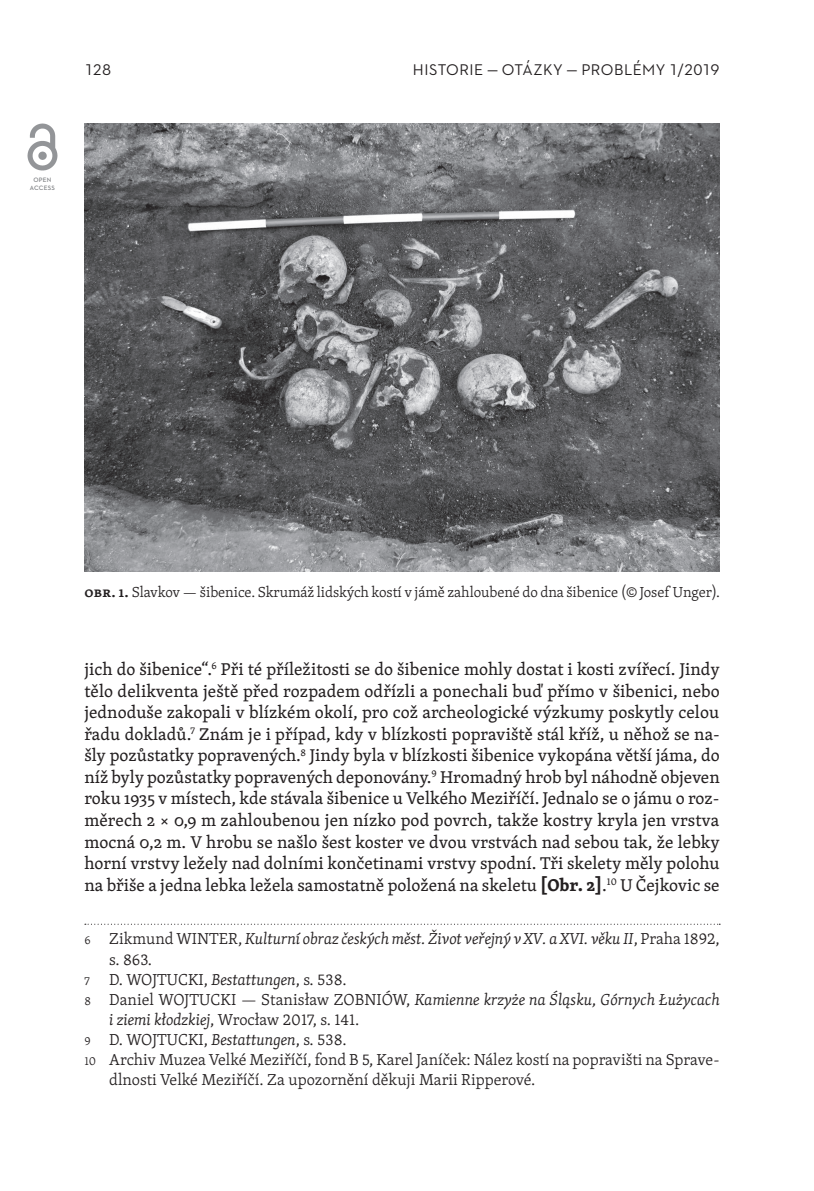
<style>
.page{position:relative;width:814px;height:1191px;background:#fff}
.page>*{position:absolute;margin:0;border:0;box-sizing:border-box;transform-origin:0 0}
.t1{font:17.5px/21.5px "Skolar PE";color:#231f20;text-align:justify}
.t2{font:300 16.28px "Skolar PE";color:#231f20}
.t3{font:italic 300 16.28px "Skolar PE";color:#231f20}
.t4{font:15.75px "Neutraface 2 Text";letter-spacing:.025em;color:#231f20}
.t5{font:300 14.88px "Skolar PE";letter-spacing:-.005em;color:#231f20}
.t6{font:600 6.48px/8.8px "Neutraface 2 Text";letter-spacing:.035em;color:#808285;text-align:center}
.s1{font-weight:600}
.s2{font-weight:700}
.s3{font-style:normal;font-size:12.08px}
.s4{font-style:normal}
.s5{font-size:12.08px}
.s6{font-style:italic}
</style>
<div class="page">
<svg style="left:85px;top:923px;width:635px;height:1px"></svg>
<img style="left:84px;top:123px;width:635px;height:448px">
<img style="left:27px;top:123px;width:31px;height:48px">
<p class="t4" style="left:84px;top:60px;width:28px">128</p>
<p class="t4" style="left:413px;top:60px;width:308px">HISTORIE — OTÁZKY — PROBLÉMY 1/2019</p>
<p class="t6" style="left:30px;top:175px;width:27px">OPEN<br>ACCESS</p>
<p class="t5" style="left:84px;top:581px;width:637px"><span class="s1">Obr . 1.</span> Slavkov — šibenice. Skrumáž lidských kostí v jámě zahloubené do dna šibenice (© Josef Unger).</p>
<p class="t1" style="left:84px;top:658px;width:637px">jich do šibenice“.<sup>6</sup> Při té příležitosti se do šibenice mohly dostat i kosti zvířecí. Jindy tělo delikventa ještě před rozpadem odřízli a ponechali buď přímo v šibenici, nebo jednoduše zakopali v blízkém okolí, pro což archeologické výzkumy poskytly celou řadu dokladů.<sup>7</sup> Znám je i případ, kdy v blízkosti popraviště stál kříž, u něhož se na&shy;šly pozůstatky popravených.<sup>8</sup> Jindy byla v blízkosti šibenice vykopána větší jáma, do níž byly pozůstatky popravených deponovány.<sup>9</sup> Hromadný hrob byl náhodně objeven roku 1935 v místech, kde stávala šibenice u Velkého Meziříčí. Jednalo se o jámu o roz&shy;měrech 2 × 0,9 m zahloubenou jen nízko pod povrch, takže kostry kryla jen vrstva mocná 0,2 m. V hrobu se našlo šest koster ve dvou vrstvách nad sebou tak, že lebky horní vrstvy ležely nad dolními končetinami vrstvy spodní. Tři skelety měly polohu na břiše a jedna lebka ležela samostatně položená na skeletu <span class="s2">[Obr. 2]</span>.<sup>10</sup> U Čejkovic se</p>
<p class="t3" style="left:84px;top:926px;width:636px"><span class="s3">6</span> <span class="s4">Zikmund WINTER,</span> Kulturní obraz českých měst. Život veřejný v XV. a XVI. věku II<span class="s4">, Praha 1892,</span></p>
<p class="t2" style="left:109px;top:947px;width:44px">s. 863.</p>
<p class="t2" style="left:84px;top:967px;width:264px"><span class="s5">7</span> D. WOJTUCKI, <span class="s6">Bestattungen</span>, s. 538.</p>
<p class="t3" style="left:84px;top:987px;width:637px"><span class="s3">8</span> <span class="s4">Daniel WOJTUCKI — Stanisław ZOBNIÓW,</span> Kamienne krzyże na Śląsku, Górnych Łużycach</p>
<p class="t2" style="left:109px;top:1007px;width:252px"><span class="s6">i ziemi kłodzkiej</span>, Wrocław 2017, s. 141.</p>
<p class="t2" style="left:84px;top:1027px;width:264px"><span class="s5">9</span> D. WOJTUCKI, <span class="s6">Bestattungen</span>, s. 538.</p>
<p class="t2" style="left:84px;top:1047px;width:636px"><span class="s5">10</span> Archiv Muzea Velké Meziříčí, fond B 5, Karel Janíček: Nález kostí na popravišti na Sprave-</p>
<p class="t2" style="left:109px;top:1068px;width:427px">dlnosti Velké Meziříčí. Za upozornění děkuji Marii Ripperové.</p>
</div>
